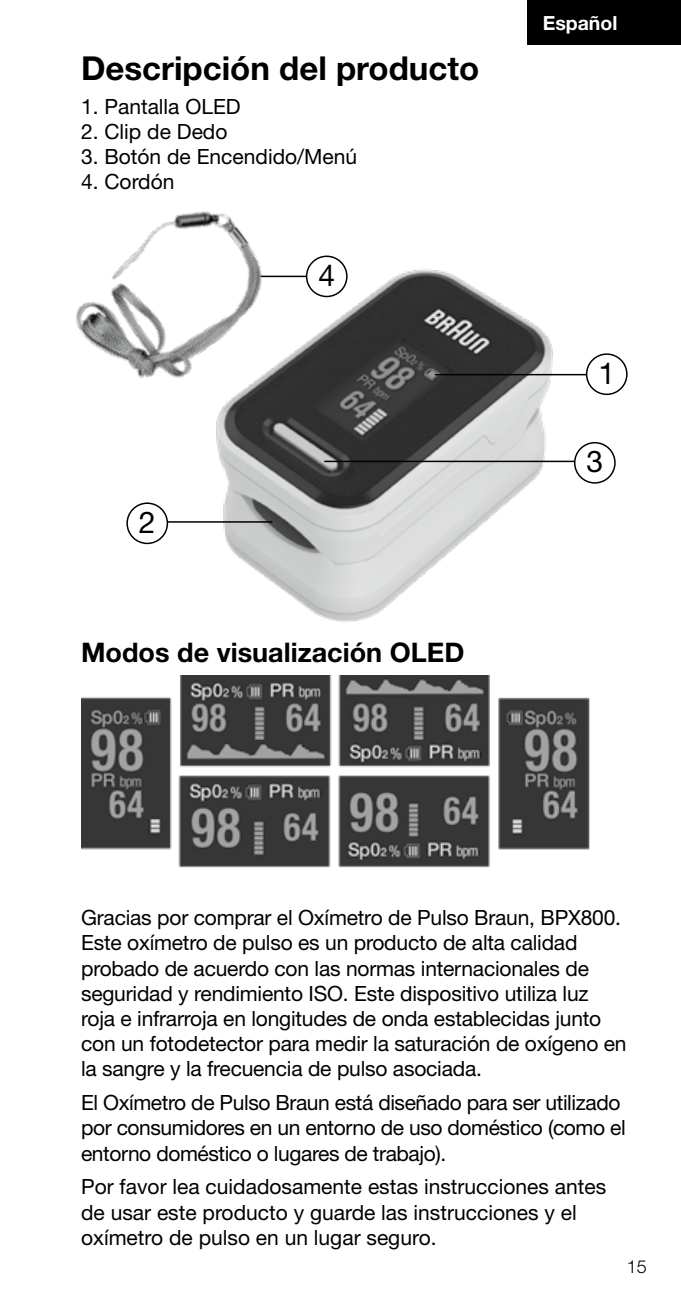
<style>
.page{position:relative;width:681px;height:1310px;background:#fff}
.page>*{position:absolute;margin:0;border:0;box-sizing:border-box;transform-origin:0 0}
.t1{font:700 33px "Helvetica Neue LT";color:#000}
.t2{font:30px "Helvetica Neue LT";color:#000}
.t3{font:700 27px "Helvetica Neue LT";color:#000}
.t4{font:21px/25.2px "Helvetica Neue LT";letter-spacing:-.01em;color:#000}
.t5{font:700 19.5px "Helvetica Neue LT";color:#fff}
.t6{font:300 18px "Helvetica Neue LT";color:#000}
</style>
<div class="page">
<div style="left:526px;top:0;width:154px;height:45px;background:#000"></div>
<img style="left:128px;top:257px;width:493px;height:365px">
<img style="left:81px;top:675px;width:509px;height:192px">
<hr style="left:434px;top:374px;width:152px;height:1px;background:#000">
<hr style="left:257px;top:276px;width:50px;height:1px;background:#000">
<hr style="left:168px;top:521px;width:104px;height:2px;background:#000">
<hr style="left:324px;top:461px;width:250px;height:1px;background:#000">
<div style="left:585px;top:353px;width:42px;height:42px;border:2px solid #000;border-radius:50%"></div>
<div style="left:573px;top:442px;width:42px;height:42px;border:2px solid #000;border-radius:50%"></div>
<div style="left:126px;top:502px;width:42px;height:42px;border:2px solid #000;border-radius:50%"></div>
<div style="left:306px;top:255px;width:41px;height:42px;border:2px solid #000;border-radius:50%"></div>
<img style="left:75px;top:211px;width:218px;height:203px">
<h1 class="t1" style="left:81px;top:48px;width:399px">Descripción del producto</h1>
<p class="t4" style="left:81px;top:93px;width:161px">1. Pantalla OLED</p>
<p class="t4" style="left:81px;top:118px;width:148px">2. Clip de Dedo</p>
<p class="t4" style="left:81px;top:144px;width:277px">3. Botón de Encendido/Menú</p>
<p class="t4" style="left:81px;top:169px;width:95px">4. Cordón</p>
<h2 class="t2" style="left:139px;top:504px;width:18px">2</h2>
<h2 class="t2" style="left:318px;top:257px;width:18px">4</h2>
<p class="t3" style="left:81px;top:635px;width:384px">Modos de visualización OLED</p>
<p class="t5" style="left:542px;top:11px;width:76px">Español</p>
<h2 class="t2" style="left:598px;top:355px;width:18px">1</h2>
<h2 class="t2" style="left:586px;top:444px;width:18px">3</h2>
<p class="t4" style="left:81px;top:904px;width:547px">Gracias por comprar el Oxímetro de Pulso Braun, BPX800.<br>Este oxímetro de pulso es un producto de alta calidad probado de acuerdo con las normas internacionales de seguridad y rendimiento ISO. Este dispositivo utiliza luz roja e infrarroja en longitudes de onda establecidas junto con un fotodetector para medir la saturación de oxígeno en la sangre y la frecuencia de pulso asociada.</p>
<p class="t4" style="left:81px;top:1090px;width:546px">El Oxímetro de Pulso Braun está diseñado para ser utilizado por consumidores en un entorno de uso doméstico (como el entorno doméstico o lugares de trabajo).</p>
<p class="t4" style="left:81px;top:1174px;width:526px">Por favor lea cuidadosamente estas instrucciones antes de usar este producto y guarde las instrucciones y el oxímetro de pulso en un lugar seguro.</p>
<p class="t6" style="left:626px;top:1256px;width:22px">15</p>
</div>
